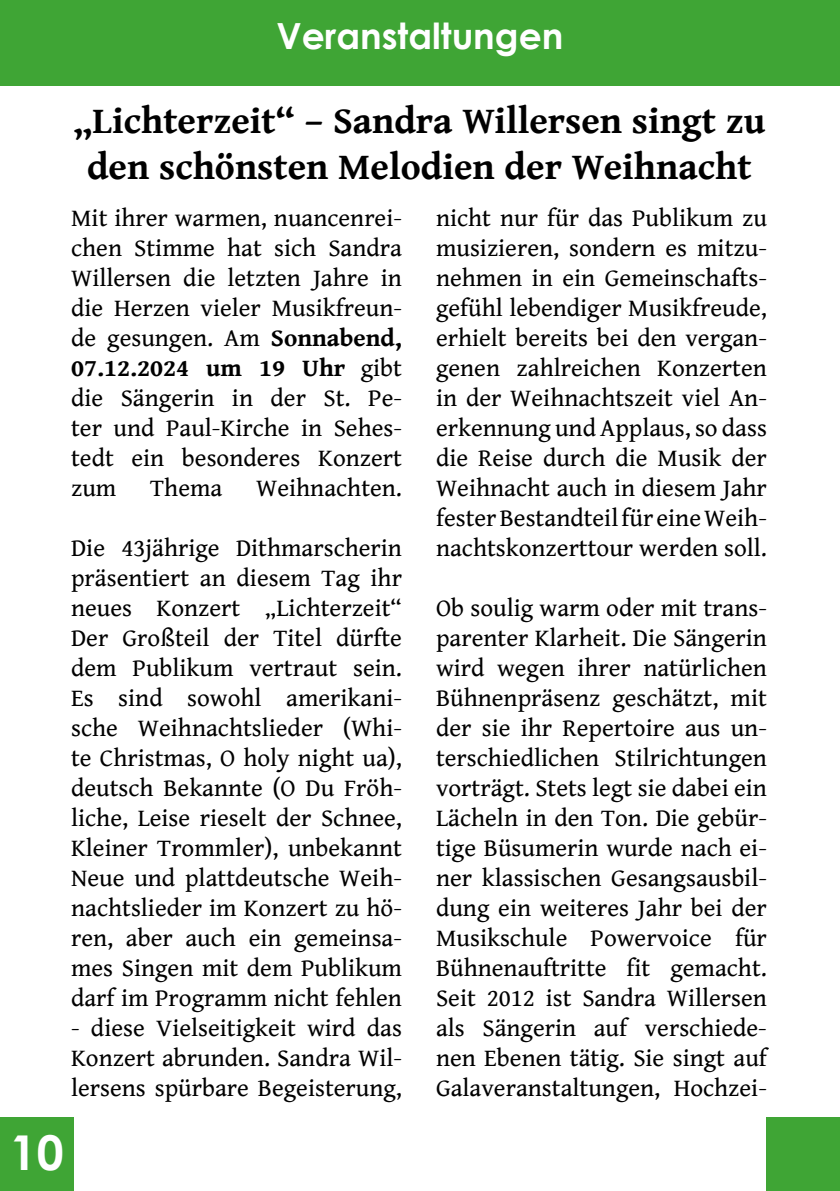
<style>
.page{position:relative;width:840px;height:1191px;background:#fff}
.page>*{position:absolute;margin:0;border:0;box-sizing:border-box;transform-origin:0 0}
.t1{font:700 48px "Century Gothic";color:#fff}
.t2{font:700 38px/45.6px "Gentium Book Basic";color:#000;text-align:center}
.t3{font:700 36px "Century Gothic";color:#fff}
.t4{font:25px/30px "Gentium Book Basic";color:#000;text-align:justify}
.s1{font-weight:700}
</style>
<div class="page">
<div style="left:0;top:0;width:839px;height:85px;background:#3fa535"></div>
<div style="left:0;top:1117px;width:74px;height:74px;background:#3fa535"></div>
<div style="left:765px;top:1117px;width:74px;height:74px;background:#3fa535"></div>
<h3 class="t3" style="left:276px;top:13px;width:288px">Veranstaltungen</h3>
<h2 class="t2" style="left:73px;top:96px;width:693px">„Lichterzeit“ – Sandra Willersen singt zu den schönsten Melodien der Weihnacht</h2>
<p class="t4" style="left:71px;top:202px;width:332px">Mit ihrer warmen, nuancenrei&shy;chen Stimme hat sich Sandra Willersen die letzten Jahre in die Herzen vieler Musikfreun&shy;de gesungen. Am <span class="s1">Sonnabend, 07.12.2024 um 19 Uhr</span> gibt die Sängerin in der St. Pe&shy;ter und Paul-Kirche in Sehes&shy;tedt ein besonderes Konzert zum</p>
<p class="t4" style="left:436px;top:202px;width:332px">nicht nur für das Publikum zu musizieren, sondern es mitzu&shy;nehmen in ein Gemeinschafts&shy;gefühl lebendiger Musikfreude, erhielt bereits bei den vergan&shy;genen zahlreichen Konzerten in der Weihnachtszeit viel An&shy;erkennung und Applaus, so dass die Reise durch die Musik der Weihnacht auch in diesem Jahr fester Bestandteil für eine Weih&shy;nachtskonzerttour werden soll.</p>
<p class="t4" style="left:150px;top:472px;width:74px">Thema</p>
<p class="t4" style="left:256px;top:472px;width:147px">Weihnachten.</p>
<p class="t4" style="left:71px;top:532px;width:332px">Die 43jährige Dithmarscherin präsentiert an diesem Tag ihr neues Konzert „Lichterzeit“ Der Großteil der Titel dürfte dem Publikum vertraut sein.<br>Es sind sowohl amerikani&shy;sche Weihnachtslieder (Whi&shy;te Christmas, O holy night ua), deutsch Bekannte (O Du Fröh&shy;liche, Leise rieselt der Schnee, Kleiner Trommler), unbekannt Neue und plattdeutsche Weih&shy;nachtslieder im Konzert zu hö&shy;ren, aber auch ein gemeinsa&shy;mes Singen mit dem Publikum darf im Programm nicht fehlen</p>
<p class="t4" style="left:71px;top:1012px;width:332px">- diese Vielseitigkeit wird das Konzert abrunden. Sandra Wil&shy;lersens spürbare Begeisterung,</p>
<p class="t4" style="left:436px;top:592px;width:332px">Ob soulig warm oder mit trans&shy;parenter Klarheit. Die Sängerin wird wegen ihrer natürlichen Bühnenpräsenz geschätzt, mit der sie ihr Repertoire aus un&shy;terschiedlichen Stilrichtungen vorträgt. Stets legt sie dabei ein Lächeln in den Ton. Die gebür&shy;tige Büsumerin wurde nach ei&shy;ner klassischen Gesangsausbil&shy;dung ein weiteres Jahr bei der Musikschule Powervoice für Bühnenauftritte fit gemacht.<br>Seit 2012 ist Sandra Willersen als Sängerin auf verschiede&shy;nen Ebenen tätig. Sie singt auf Galaveranstaltungen, Hochzei-</p>
<h1 class="t1" style="left:10px;top:1122px;width:55px">10</h1>
</div>
